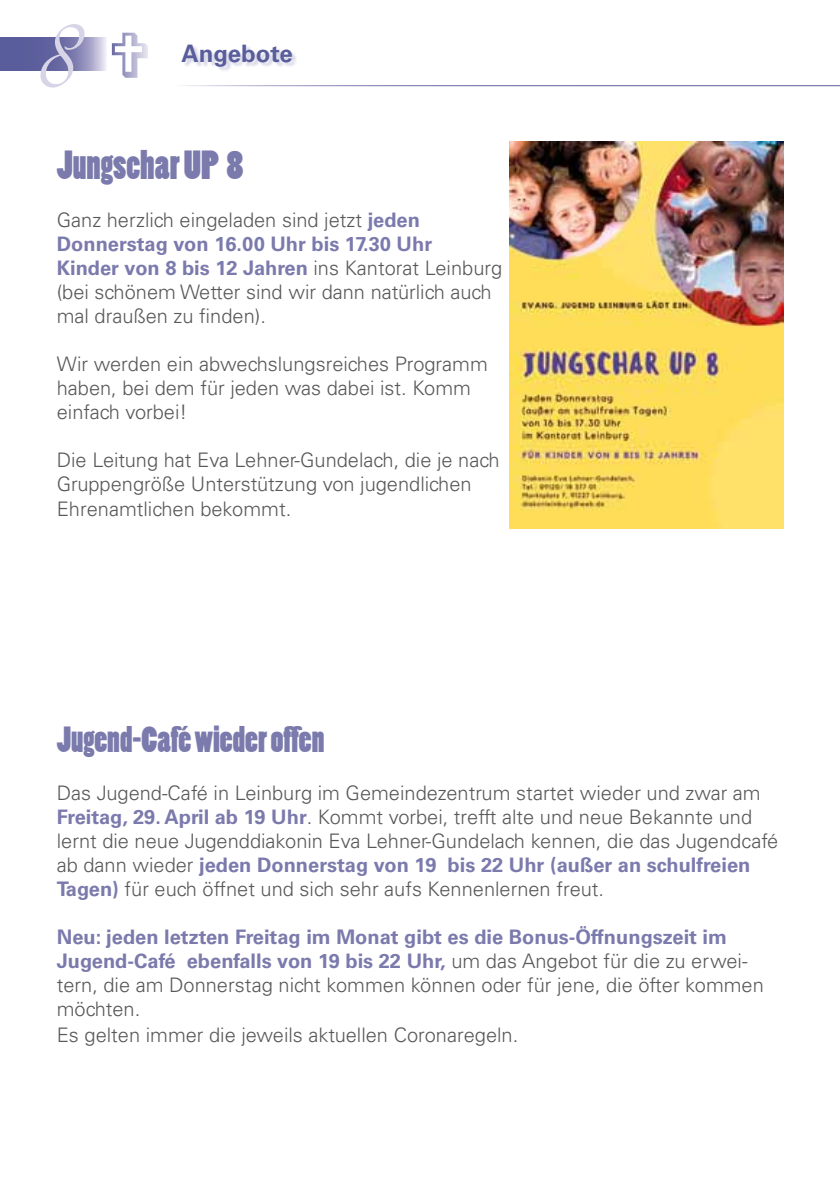
<style>
.page{position:relative;width:840px;height:1191px;background:#fff}
.page>*{position:absolute;margin:0;border:0;box-sizing:border-box;transform-origin:0 0}
.t1{font:96px "Vivaldii";color:#d6d4e6}
.t2{font:38px "Poplar Std";color:#7b7aad}
.t3{font:34px "Poplar Std";color:#7b7aad}
.t4{font:700 24px "Univers LT Std";color:#5a5d9b}
.t5{font:300 20px/24px "Univers LT Std";color:#58585a}
.s1{font-weight:700;color:#7b7aad}
</style>
<div class="page">
<svg style="left:0;top:37px;width:106px;height:33px;background:#7778ac"></svg>
<div style="left:183px;top:45px;width:115px;height:27px;background:#5a5d9b;opacity:.25"></div>
<img style="left:509px;top:142px;width:273px;height:386px">
<h1 class="t1" style="left:37px;top:0;width:42px">8</h1>
<p class="t4" style="left:181px;top:39px;width:113px">Angebote</p>
<h2 class="t2" style="left:57px;top:144px;width:188px">Jungschar UP 8</h2>
<p class="t5" style="left:57px;top:208px;width:447px">Ganz herzlich eingeladen sind jetzt <span class="s1">jeden Donnerstag von 16.00 Uhr bis 17.30 Uhr<br>Kinder von 8 bis 12 Jahren</span> ins Kantorat Leinburg (bei schönem Wetter sind wir dann natürlich auch mal draußen zu finden).</p>
<p class="t5" style="left:57px;top:352px;width:432px">Wir werden ein abwechslungsreiches Programm haben, bei dem für jeden was dabei ist. Komm einfach vorbei!</p>
<p class="t5" style="left:57px;top:448px;width:444px">Die Leitung hat Eva Lehner-Gundelach, die je nach<br>Gruppengröße Unterstützung von jugendlichen<br>Ehrenamtlichen bekommt.</p>
<h3 class="t3" style="left:57px;top:720px;width:269px">Jugend-Café wieder offen</h3>
<p class="t5" style="left:57px;top:781px;width:722px">Das Jugend-Café in Leinburg im Gemeindezentrum startet wieder und zwar am <span class="s1">Freitag, 29. April ab 19 Uhr</span>. Kommt vorbei, trefft alte und neue Bekannte und lernt die neue Jugenddiakonin Eva Lehner-Gundelach kennen, die das Jugendcafé ab dann wieder <span class="s1">jeden Donnerstag von 19 bis 22 Uhr (außer an schulfreien Tagen)</span> für euch öffnet und sich sehr aufs Kennenlernen freut.</p>
<p class="t5" style="left:57px;top:925px;width:708px"><span class="s1">Neu: jeden letzten Freitag im Monat gibt es die Bonus-Öffnungszeit im Jugend-Café ebenfalls von 19 bis 22 Uhr,</span> um das Angebot für die zu erwei&shy;tern, die am Donnerstag nicht kommen können oder für jene, die öfter kommen möchten.</p>
<p class="t5" style="left:57px;top:1023px;width:463px">Es gelten immer die jeweils aktuellen Coronaregeln.</p>
</div>
